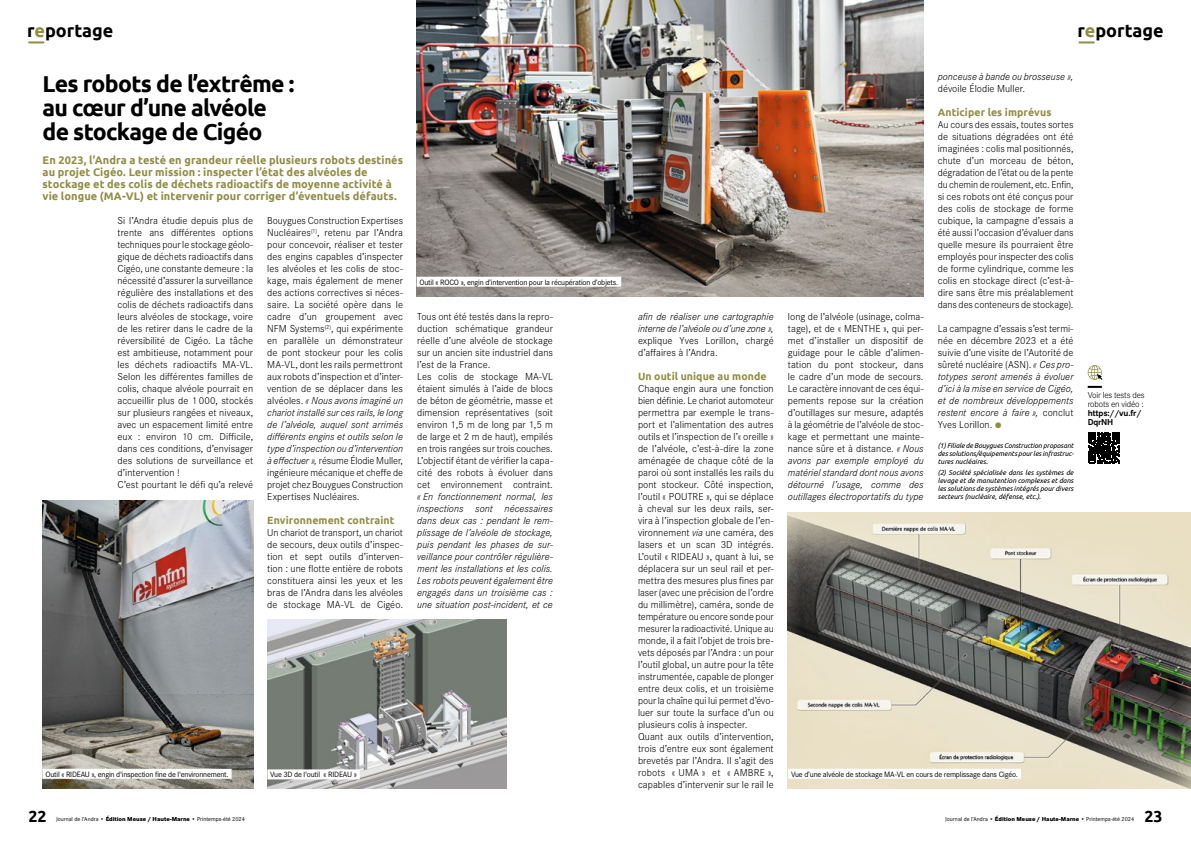
<style>
.page{position:relative;width:1191px;height:842px;background:#fff}
.page>*{position:absolute;margin:0;border:0;box-sizing:border-box;transform-origin:0 0}
.t1{font:700 23px/24px "Ubuntu";letter-spacing:-.03em;color:#000}
.t2{font:700 18px "Ubuntu";color:#000}
.t3{font:700 16px "Ubuntu";color:#000}
.t4{font:700 11px/12px "Ubuntu";letter-spacing:.005em;color:#918d43}
.t5{font:300 10.5px/12px "Corporate S";color:#000;text-align:justify}
.t6{font:italic 300 10.5px/12px "Corporate S";color:#000;text-align:justify}
.t7{font:700 10.5px "Ubuntu";letter-spacing:.005em;color:#918d43}
.t8{font:300 9px/9px "Corporate S";letter-spacing:-.02em;color:#000}
.t9{font:700 9px/9px "Corporate S";letter-spacing:-.02em;color:#000}
.t10{font:8px "Corporate S";letter-spacing:-.025em;color:#000}
.t11{font:italic 7px/8px "Ubuntu";color:#000;text-align:justify}
.t12{font:6px "Corporate S";color:#000}
.s1{color:#918d43}
.s2{font-style:italic}
.s3{font-weight:800}
</style>
<div class="page">
<svg style="left:28px;top:41px;width:16px;height:2px"></svg>
<svg style="left:1078px;top:41px;width:16px;height:2px"></svg>
<img style="left:43px;top:500px;width:210px;height:288px">
<div style="left:43px;top:769px;width:189px;height:10px;background:#fff"></div>
<img style="left:417px;top:0;width:506px;height:296px">
<img style="left:788px;top:512px;width:403px;height:276px">
<div style="left:417px;top:277px;width:204px;height:10px;background:#fff"></div>
<div style="left:788px;top:769px;width:233px;height:10px;background:#fff"></div>
<svg style="left:1087px;top:365px;width:15px;height:15px"></svg>
<svg style="left:1087px;top:386px;width:14px;height:2px"></svg>
<svg style="left:1088px;top:432px;width:31px;height:31px"></svg>
<img style="left:267px;top:620px;width:239px;height:168px">
<div style="left:267px;top:769px;width:93px;height:10px;background:#fff"></div>
<h2 class="t2" style="left:27px;top:19px;width:88px">r<span class="s1">e</span>portage</h2>
<h2 class="t2" style="left:1077px;top:19px;width:88px">r<span class="s1">e</span>portage</h2>
<h1 class="t1" style="left:43px;top:72px;width:253px">Les robots de l’extrême : au cœur d’une alvéole de stockage de Cigéo</h1>
<p class="t4" style="left:43px;top:154px;width:362px">En 2023, l’Andra a testé en grandeur réelle plusieurs robots destinés au projet Cigéo. Leur mission : inspecter l’état des alvéoles de stockage et des colis de déchets radioactifs de moyenne activité à vie longue (MA-VL) et intervenir pour corriger d’éventuels défauts.</p>
<p class="t5" style="left:117px;top:214px;width:137px;text-align:left">Si l’Andra étudie depuis plus de trente ans différentes options techniques pour le stockage géolo&shy;gique de déchets radioactifs dans<br>Cigéo, une constante demeure : la nécessité d’assurer la surveillance régulière des installations et des colis de déchets radioactifs dans leurs alvéoles de stockage, voire de les retirer dans le cadre de la réversibilité de Cigéo. La tâche est ambitieuse, notamment pour les déchets radioactifs MA-VL.<br>Selon les différentes familles de colis, chaque alvéole pourrait en accueillir plus de 1 000, stockés sur plusieurs rangées et niveaux, avec un espacement limité entre eux : environ 10 cm. Difficile, dans ces conditions, d’envisager des solutions de surveillance et d’intervention !<br>C’est pourtant le défi qu’a relevé</p>
<p class="t5" style="left:267px;top:214px;width:137px">Bouygues Construction Expertises Nucléaires<sup>(1)</sup>, retenu par l’Andra pour concevoir, réaliser et tester des engins capables d’inspecter les alvéoles et les colis de stoc&shy;kage, mais également de mener des actions correctives si néces&shy;saire. La société opère dans le cadre d’un groupement avec NFM Systems<sup>(2)</sup>, qui expérimente en parallèle un démonstrateur de pont stockeur pour les colis MA-VL, dont les rails permettront aux robots d’inspection et d’inter&shy;vention de se déplacer dans les alvéoles. <span class="s2">« Nous avons imaginé un chariot installé sur ces rails, le long de l’alvéole, auquel sont arrimés différents engins et outils selon le type d’inspection ou d’intervention à effectuer »,</span> résume Élodie Muller, ingénieure mécanique et cheffe de projet chez Bouygues Construction Expertises Nucléaires.</p>
<p class="t7" style="left:267px;top:514px;width:129px">Environnement contraint</p>
<p class="t5" style="left:267px;top:526px;width:137px">Un chariot de transport, un chariot de secours, deux outils d’inspec&shy;tion et sept outils d’interven&shy;tion : une flotte entière de robots constituera ainsi les yeux et les bras de l’Andra dans les alvéoles de stockage MA-VL de Cigéo.</p>
<p class="t10" style="left:419px;top:277px;width:200px">Outil « ROCO », engin d’intervention pour la récupération d’objets.</p>
<p class="t5" style="left:417px;top:310px;width:137px;text-align:left">Tous ont été testés dans la repro&shy;duction schématique grandeur réelle d’une alvéole de stockage sur un ancien site industriel dans l’est de la France.<br>Les colis de stockage MA-VL étaient simulés à l’aide de blocs de béton de géométrie, masse et dimension représentatives (soit environ 1,5 m de long par 1,5 m de large et 2 m de haut), empilés en trois rangées sur trois couches.<br>L’objectif étant de vérifier la capa&shy;cité des robots à évoluer dans cet environnement contraint.</p>
<p class="t6" style="left:417px;top:490px;width:137px">« En fonctionnement normal, les inspections sont nécessaires dans deux cas : pendant le rem&shy;plissage de l’alvéole de stockage, puis pendant les phases de sur&shy;veillance pour contrôler régulière&shy;ment les installations et les colis.<br>Les robots peuvent également être engagés dans un troisième cas : une situation post-incident, et ce</p>
<p class="t10" style="left:45px;top:769px;width:185px">Outil « RIDEAU », engin d'inspection fine de l'environnement.</p>
<p class="t10" style="left:270px;top:769px;width:88px">Vue 3D de l'outil « RIDEAU »</p>
<p class="t6" style="left:638px;top:310px;width:137px">afin de réaliser une cartographie interne de l’alvéole ou d’une zone »,</p>
<p class="t5" style="left:638px;top:334px;width:137px">explique Yves Lorillon, chargé d’affaires à l’Andra.</p>
<p class="t7" style="left:638px;top:370px;width:130px">Un outil unique au monde</p>
<p class="t5" style="left:638px;top:382px;width:137px;text-align:left">Chaque engin aura une fonction bien définie. Le chariot automoteur permettra par exemple le trans&shy;port et l’alimentation des autres outils et l’inspection de l’« oreille » de l’alvéole, c’est-à-dire la zone aménagée de chaque côté de la paroi où sont installés les rails du pont stockeur. Côté inspection, l’outil « POUTRE », qui se déplace à cheval sur les deux rails, ser&shy;vira à l’inspection globale de l’en&shy;vironnement <span class="s2">via</span> une caméra, des lasers et un scan 3D intégrés.<br>L’outil « RIDEAU », quant à lui, se déplacera sur un seul rail et per&shy;mettra des mesures plus fines par laser (avec une précision de l’ordre du millimètre), caméra, sonde de température ou encore sonde pour mesurer la radioactivité. Unique au monde, il a fait l’objet de trois bre&shy;vets déposés par l’Andra : un pour l’outil global, un autre pour la tête instrumentée, capable de plonger entre deux colis, et un troisième pour la chaîne qui lui permet d’évo&shy;luer sur toute la surface d’un ou plusieurs colis à inspecter.<br>Quant aux outils d’intervention, trois d’entre eux sont également brevetés par l’Andra. Il s’agit des robots « UMA » et « AMBRE », capables d’intervenir sur le rail le</p>
<p class="t5" style="left:788px;top:310px;width:137px">long de l’alvéole (usinage, colma&shy;tage), et de « MENTHE », qui per&shy;met d’installer un dispositif de guidage pour le câble d’alimen&shy;tation du pont stockeur, dans le cadre d’un mode de secours.<br>Le caractère innovant de ces équi&shy;pements repose sur la création d’outillages sur mesure, adaptés à la géométrie de l’alvéole de stoc&shy;kage et permettant une mainte&shy;nance sûre et à distance. <span class="s2">« Nous avons par exemple employé du matériel standard dont nous avons détourné l’usage, comme des outillages électroportatifs du type</span></p>
<p class="t6" style="left:937px;top:70px;width:137px">ponceuse à bande ou brosseuse »,</p>
<p class="t5" style="left:937px;top:82px;width:89px">dévoile Élodie Muller.</p>
<p class="t7" style="left:937px;top:106px;width:115px">Anticiper les imprévus</p>
<p class="t5" style="left:937px;top:118px;width:137px">Au cours des essais, toutes sortes de situations dégradées ont été imaginées : colis mal positionnés, chute d’un morceau de béton, dégradation de l’état ou de la pente du chemin de roulement, etc. Enfin, si ces robots ont été conçus pour des colis de stockage de forme cubique, la campagne d’essais a été aussi l’occasion d’évaluer dans quelle mesure ils pourraient être employés pour inspecter des colis de forme cylindrique, comme les colis en stockage direct (c’est-à&shy;dire sans être mis préalablement dans des conteneurs de stockage).</p>
<p class="t5" style="left:937px;top:322px;width:137px">La campagne d’essais s’est termi&shy;née en décembre 2023 et a été suivie d’une visite de l’Autorité de sûreté nucléaire (ASN). <span class="s2">« Ces pro&shy;totypes seront amenés à évoluer d’ici à la mise en service de Cigéo, et de nombreux développements restent encore à faire »,</span> conclut Yves Lorillon. <span class="s1">●</span></p>
<p class="t11" style="left:937px;top:441px;width:138px">(1) Filiale de Bouygues Construction proposant des solutions/équipements pour les infrastruc&shy;tures nucléaires.</p>
<p class="t11" style="left:937px;top:468px;width:137px">(2) Société spécialisée dans les systèmes de levage et de manutention complexes et dans les solutions de systèmes intégrés pour divers secteurs (nucléaire, défense, etc.).</p>
<p class="t8" style="left:1087px;top:390px;width:58px">Voir les tests des robots en vidéo :</p>
<p class="t9" style="left:1087px;top:408px;width:55px">https://vu.fr/<br>DqrNH</p>
<p class="t10" style="left:791px;top:769px;width:228px">Vue d’une alvéole de stockage MA-VL en cours de remplissage dans Cigéo.</p>
<h3 class="t3" style="left:28px;top:807px;width:20px">22</h3>
<p class="t12" style="left:56px;top:815px;width:190px">Journal de l’Andra <span class="s3">• Édition Meuse / Haute-Marne •</span> Printemps-été 2024</p>
<p class="t12" style="left:945px;top:815px;width:190px">Journal de l’Andra <span class="s3">• Édition Meuse / Haute-Marne •</span> Printemps-été 2024</p>
<h3 class="t3" style="left:1144px;top:807px;width:20px">23</h3>
</div>
